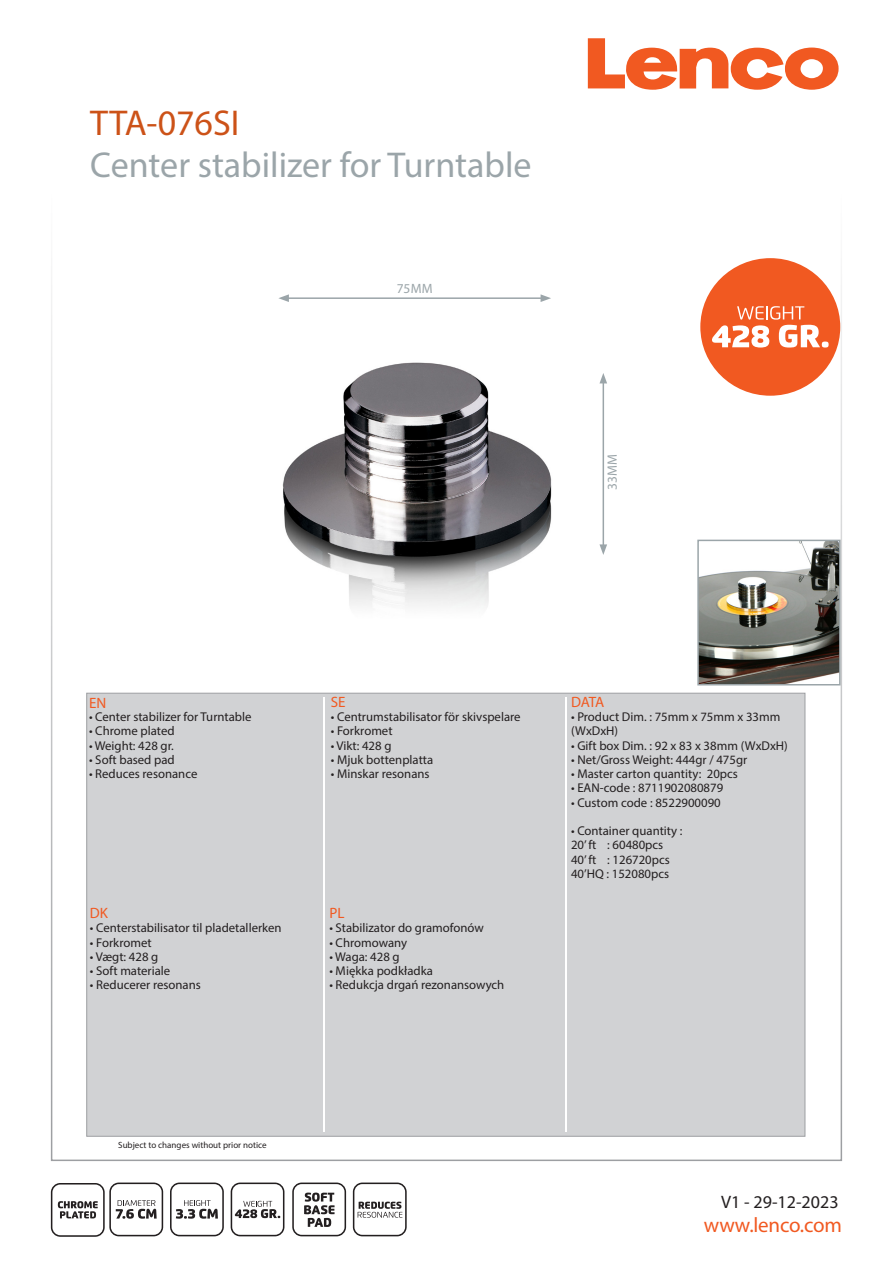
<style>
.page{position:relative;width:893px;height:1263px;background:#fff}
.page>*{position:absolute;margin:0;border:0;box-sizing:border-box;transform-origin:0 0}
.t1{font:36px "Myriad Pro";color:#9ba5a9}
.t2{font:36px "Myriad Pro";color:#cc5218}
.t3{font:21px "Myriad Pro";letter-spacing:-.01em;color:#f15921}
.t4{font:18px "Myriad Pro";color:#231f20}
.t5{font:15px "Myriad Pro";color:#f15921}
.t6{font:13.5px "Myriad Pro";letter-spacing:.01em;color:#9ba5a9}
.t7{font:12.75px/14.2px "Myriad Pro";color:#231f20}
.t8{font:9px "Myriad Pro";color:#231f20}
</style>
<div class="page">
<svg style="left:588px;top:38px;width:251px;height:52px"></svg>
<div style="left:87px;top:693px;width:718px;height:443px;background:#d1d2d4;border:1px solid #9d9fa2"></div>
<hr style="left:323px;top:697px;width:2px;height:434px;background:#fff">
<hr style="left:565px;top:697px;width:2px;height:434px;background:#fff">
<img style="left:282px;top:362px;width:270px;height:245px">
<img style="left:700px;top:543px;width:138px;height:139px">
<div style="left:697px;top:540px;width:144px;height:145px;border:2px solid #9ba5a9"></div>
<hr style="left:287px;top:297px;width:256px;height:2px;background:#9ba5a9">
<svg style="left:278px;top:294px;width:11px;height:8px"></svg>
<svg style="left:541px;top:294px;width:10px;height:8px"></svg>
<hr style="left:603px;top:381px;width:1px;height:166px;background:#9ba5a9">
<svg style="left:599px;top:373px;width:8px;height:10px"></svg>
<svg style="left:599px;top:544px;width:8px;height:11px"></svg>
<div style="left:700px;top:258px;width:140px;height:138px;background:#f15921;border-radius:50%"></div>
<svg style="left:712px;top:306px;width:117px;height:41px"></svg>
<svg style="left:170px;top:1182px;width:54px;height:54px"></svg>
<svg style="left:51px;top:1182px;width:112px;height:55px"></svg>
<svg style="left:231px;top:1182px;width:53px;height:54px"></svg>
<svg style="left:292px;top:1182px;width:54px;height:54px"></svg>
<svg style="left:353px;top:1182px;width:54px;height:54px"></svg>
<p class="t2" style="left:90px;top:100px;width:151px">TTA-076SI</p>
<p class="t1" style="left:90px;top:142px;width:443px">Center stabilizer for Turntable</p>
<p class="t6" style="left:397px;top:280px;width:37px">75MM</p>
<p class="t6" style="left:604px;top:490px;width:37px;rotate:-90deg">33MM</p>
<p class="t5" style="left:89px;top:694px;width:19px">EN</p>
<p class="t7" style="left:89px;top:709px;width:164px">• Center stabilizer for Turntable</p>
<p class="t7" style="left:89px;top:724px;width:87px">• Chrome plated</p>
<p class="t7" style="left:89px;top:738px;width:86px">• Weight: 428 gr.</p>
<p class="t7" style="left:89px;top:752px;width:87px">• Soft based pad</p>
<p class="t7" style="left:89px;top:766px;width:110px">• Reduces resonance</p>
<p class="t5" style="left:331px;top:692px;width:16px">SE</p>
<p class="t7" style="left:331px;top:709px;width:191px">• Centrumstabilisator för skivspelare</p>
<p class="t7" style="left:331px;top:724px;width:63px">• Forkromet</p>
<p class="t7" style="left:331px;top:738px;width:62px">• Vikt: 428 g</p>
<p class="t7" style="left:331px;top:752px;width:104px">• Mjuk bottenplatta</p>
<p class="t7" style="left:331px;top:766px;width:100px">• Minskar resonans</p>
<p class="t5" style="left:90px;top:904px;width:20px">DK</p>
<p class="t7" style="left:90px;top:921px;width:193px">• Centerstabilisator til pladetallerken</p>
<p class="t7" style="left:90px;top:935px;width:63px">• Forkromet</p>
<p class="t7" style="left:90px;top:949px;width:70px">• Vægt: 428 g</p>
<p class="t7" style="left:90px;top:963px;width:82px">• Soft materiale</p>
<p class="t7" style="left:90px;top:978px;width:112px">• Reducerer resonans</p>
<p class="t5" style="left:329px;top:904px;width:17px">PL</p>
<p class="t7" style="left:329px;top:921px;width:156px">• Stabilizator do gramofonów</p>
<p class="t7" style="left:329px;top:935px;width:79px">• Chromowany</p>
<p class="t7" style="left:329px;top:949px;width:72px">• Waga: 428 g</p>
<p class="t7" style="left:329px;top:963px;width:105px">• Miękka podkładka</p>
<p class="t7" style="left:329px;top:978px;width:177px">• Redukcja drgań rezonansowych</p>
<p class="t5" style="left:571px;top:692px;width:35px">DATA</p>
<p class="t7" style="left:571px;top:709px;width:211px">• Product Dim. : 75mm x 75mm x 33mm (WxDxH)</p>
<p class="t7" style="left:571px;top:738px;width:218px">• Gift box Dim. : 92 x 83 x 38mm (WxDxH)</p>
<p class="t7" style="left:571px;top:752px;width:178px">• Net/Gross Weight: 444gr / 475gr</p>
<p class="t7" style="left:571px;top:766px;width:168px">• Master carton quantity: 20pcs</p>
<p class="t7" style="left:571px;top:781px;width:154px">• EAN-code : 8711902080879</p>
<p class="t7" style="left:571px;top:795px;width:151px">• Custom code : 8522900090</p>
<p class="t7" style="left:571px;top:823px;width:113px">• Container quantity :</p>
<p class="t7" style="left:571px;top:838px;width:94px">20’ ft : 60480pcs</p>
<p class="t7" style="left:571px;top:852px;width:100px">40’ ft : 126720pcs</p>
<p class="t7" style="left:571px;top:866px;width:100px">40’HQ : 152080pcs</p>
<p class="t8" style="left:118px;top:1139px;width:150px">Subject to changes without prior notice</p>
<p class="t4" style="left:721px;top:1190px;width:119px">V1 - 29-12-2023</p>
<p class="t3" style="left:704px;top:1212px;width:139px">www.lenco.com</p>
</div>
